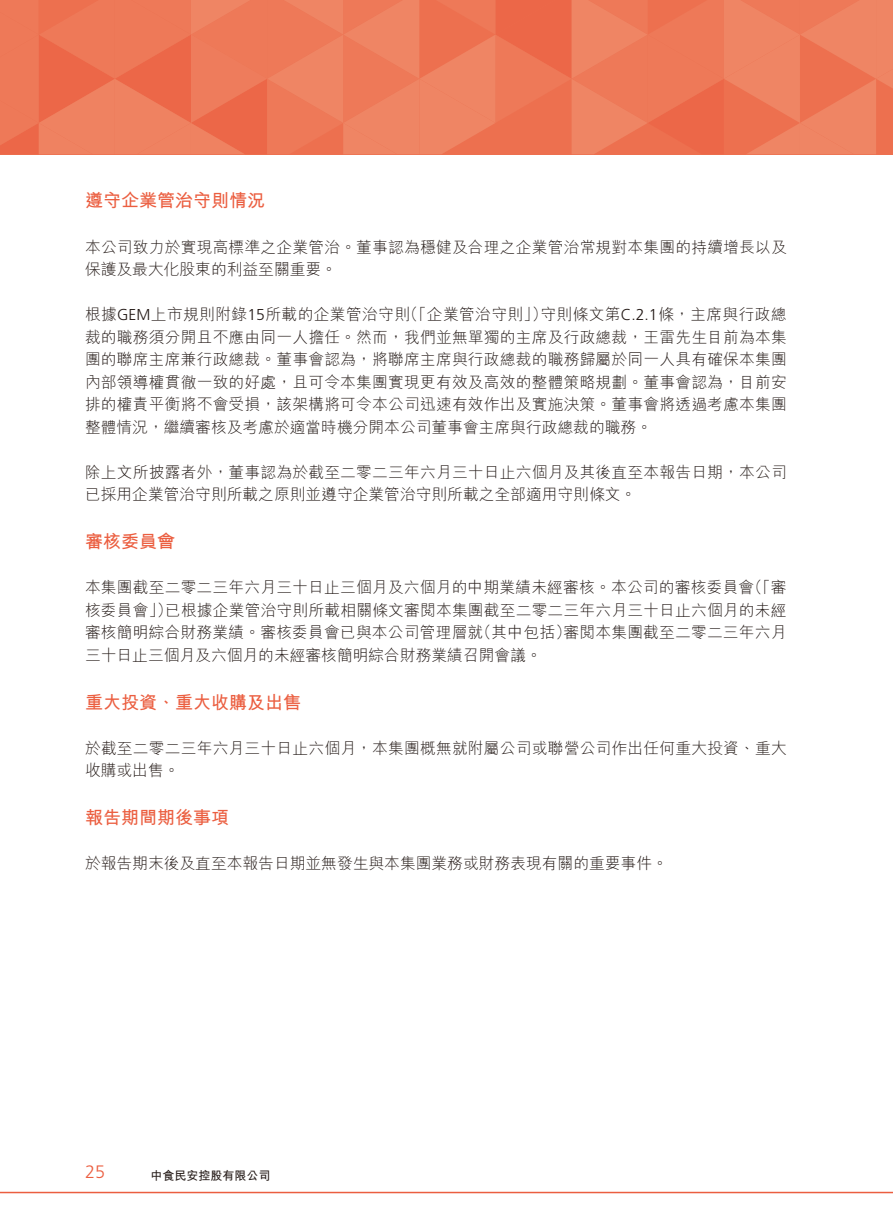
<style>
.page{position:relative;width:893px;height:1212px;background:#fff}
.page>*{position:absolute;margin:0;border:0;box-sizing:border-box;transform-origin:0 0}
.t1{font:700 18px "M Hei HK";color:#eb5e40}
.t2{font:300 18px "Frutiger LT Std";color:#eb5e40}
.t3{font:300 15.75px/22.5px "M Hei HK";color:#231916}
.t4{font:700 12px "M Hei HK";color:#231916}
.s1{font-family:"Frutiger LT Std"}
</style>
<div class="page">
<hr style="left:0;top:1192px;width:893px;height:1px;background:#eb5e40">
<svg style="left:0;top:0;width:893px;height:154px;background:#ed7958"></svg>
<p class="t1" style="left:85px;top:188px;width:181px">遵守企業管治守則情況</p>
<p class="t3" style="left:85px;top:235px;width:703px">本公司致力於實現高標準之企業管治。董事認為穩健及合理之企業管治常規對本集團的持續增長以及保護及最大化股東的利益至關重要。</p>
<p class="t3" style="left:85px;top:303px;width:703px;text-align:justify">根據<span class="s1">GEM</span>上市規則附錄<span class="s1">15</span>所載的企業管治守則（「企業管治守則」）守則條文第<span class="s1">C.2.1</span>條，主席與行政總裁的職務須分開且不應由同一人擔任。然而，我們並無單獨的主席及行政總裁，王雷先生目前為本集團的聯席主席兼行政總裁。董事會認為，將聯席主席與行政總裁的職務歸屬於同一人具有確保本集團內部領導權貫徹一致的好處，且可令本集團實現更有效及高效的整體策略規劃。董事會認為，目前安排的權責平衡將不會受損，該架構將可令本公司迅速有效作出及實施決策。董事會將透過考慮本集團整體情況，繼續審核及考慮於適當時機分開本公司董事會主席與行政總裁的職務。</p>
<p class="t3" style="left:85px;top:460px;width:703px">除上文所披露者外，董事認為於截至二零二三年六月三十日止六個月及其後直至本報告日期，本公司已採用企業管治守則所載之原則並遵守企業管治守則所載之全部適用守則條文。</p>
<p class="t1" style="left:85px;top:528px;width:91px">審核委員會</p>
<p class="t3" style="left:85px;top:576px;width:703px;text-align:justify">本集團截至二零二三年六月三十日止三個月及六個月的中期業績未經審核。本公司的審核委員會（「審核委員會」）已根據企業管治守則所載相關條文審閱本集團截至二零二三年六月三十日止六個月的未經審核簡明綜合財務業績。審核委員會已與本公司管理層就（其中包括）審閱本集團截至二零二三年六月三十日止三個月及六個月的未經審核簡明綜合財務業績召開會議。</p>
<p class="t1" style="left:85px;top:689px;width:217px">重大投資、重大收購及出售</p>
<p class="t3" style="left:85px;top:736px;width:703px">於截至二零二三年六月三十日止六個月，本集團概無就附屬公司或聯營公司作出任何重大投資、重大收購或出售。</p>
<p class="t1" style="left:85px;top:804px;width:145px">報告期間期後事項</p>
<p class="t3" style="left:85px;top:852px;width:584px">於報告期末後及直至本報告日期並無發生與本集團業務或財務表現有關的重要事件。</p>
<p class="t2" style="left:85px;top:1162px;width:22px">25</p>
<p class="t4" style="left:150px;top:1166px;width:122px">中食民安控股有限公司</p>
</div>
